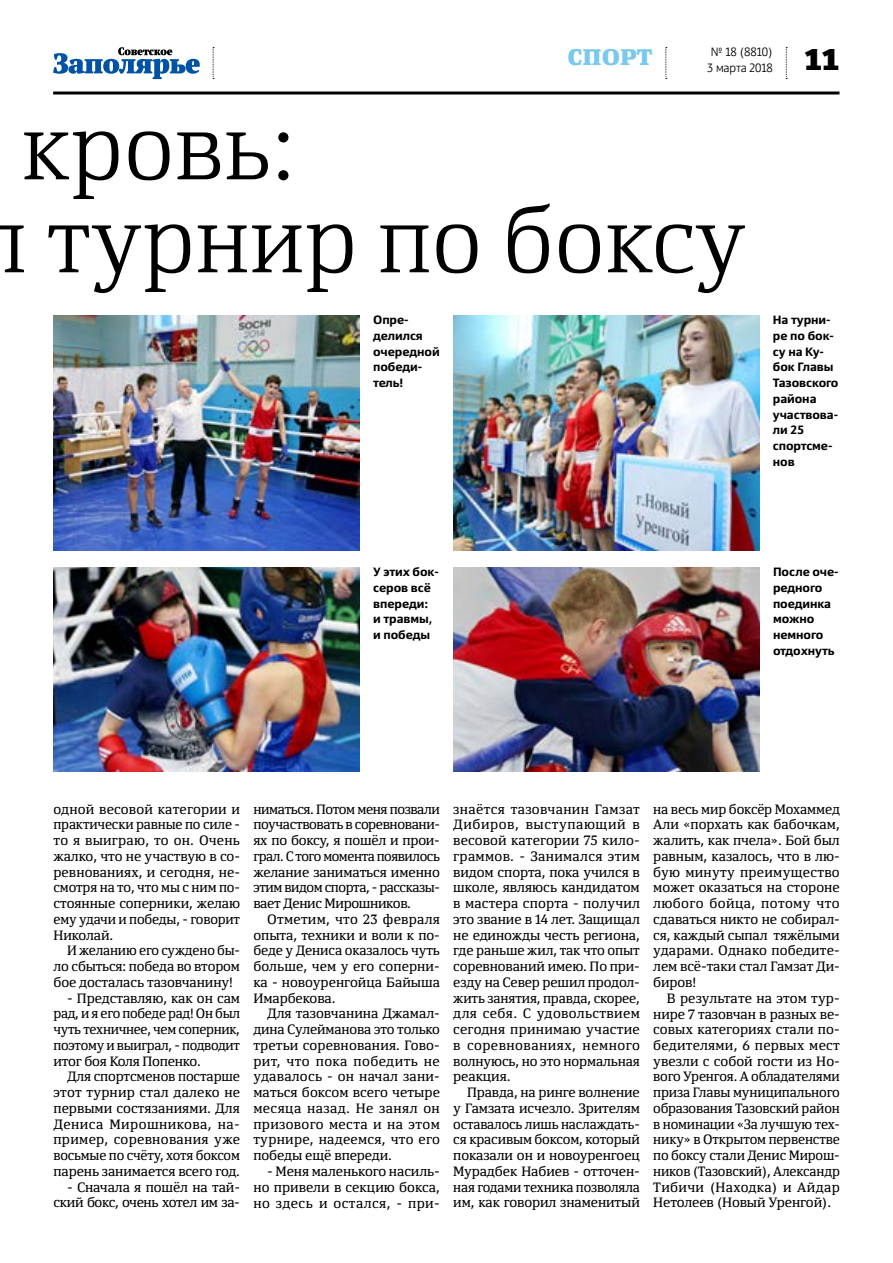
<style>
.page{position:relative;width:893px;height:1263px;background:#fff}
.page>*{position:absolute;margin:0;border:0;box-sizing:border-box;transform-origin:0 0}
.t1{font:300 90px/93px "Yefimov Serif";letter-spacing:-.005em;color:#000}
.t2{font:900 30px "Yefimov Sans";color:#000}
.t3{font:900 22.5px "Yefimov Serif";letter-spacing:.005em;color:#78c9eb}
.t4{font:13.5px/15.8px "Yefimov Serif";letter-spacing:-.005em;color:#000;text-align:justify}
.t5{font:13.5px/15.8px "Yefimov Serif";letter-spacing:-.025em;color:#000;text-align:right}
.t6{font:700 12px/15.8px "Yefimov Sans";letter-spacing:-.005em;color:#000}
.t7{font:300 12px/15.8px "Yefimov Sans";letter-spacing:-.005em;color:#000;text-align:center}
</style>
<div class="page">
<svg style="left:786px;top:47px;width:1px;height:32px"></svg>
<svg style="left:213px;top:47px;width:1px;height:32px"></svg>
<svg style="left:665px;top:47px;width:2px;height:32px"></svg>
<hr style="left:53px;top:91px;width:786px;height:3px;background:#000">
<svg style="left:53px;top:47px;width:147px;height:32px"></svg>
<img style="left:53px;top:316px;width:307px;height:235px">
<img style="left:53px;top:567px;width:307px;height:205px">
<img style="left:453px;top:567px;width:307px;height:205px">
<img style="left:453px;top:316px;width:307px;height:235px">
<h3 class="t3" style="left:567px;top:42px;width:87px">СПОРТ</h3>
<p class="t7" style="left:707px;top:44px;width:67px">№ 18 (8810)<br>3 марта 2018</p>
<h1 class="t1" style="left:21px;top:101px;width:726px">кровь:<br>турнир по боксу</h1>
<h2 class="t2" style="left:804px;top:40px;width:37px">11</h2>
<p class="t6" style="left:373px;top:312px;width:68px">Опре&shy;делился очередной победи&shy;тель!</p>
<p class="t6" style="left:773px;top:312px;width:67px">На турни&shy;ре по бок&shy;су на Ку&shy;бок Главы<br>Тазовского района участвова&shy;ли 25 спортсме&shy;нов</p>
<p class="t6" style="left:373px;top:564px;width:67px">У этих бок&shy;серов всё впереди:<br>и травмы, и победы</p>
<p class="t6" style="left:773px;top:564px;width:67px">После оче&shy;редного поединка можно немного отдохнуть</p>
<p class="t4" style="left:53px;top:801px;width:188px">одной весовой категории и практически равные по силе - то я выиграю, то он. Очень жалко, что не участвую в со&shy;ревнованиях, и сегодня, не&shy;смотря на то, что мы с ним по&shy;стоянные соперники, желаю ему удачи и победы, - говорит Николай.</p>
<p class="t4" style="left:53px;top:943px;width:188px;text-indent:14px">И желанию его суждено бы&shy;ло сбыться: победа во втором бое досталась тазовчанину!</p>
<p class="t4" style="left:53px;top:990px;width:188px;text-indent:14px">- Представляю, как он сам рад, и я его победе рад! Он был чуть техничнее, чем соперник, поэтому и выиграл, - подводит итог боя Коля Попенко.</p>
<p class="t4" style="left:53px;top:1069px;width:188px;text-indent:14px">Для спортсменов постарше этот турнир стал далеко не первыми состязаниями. Для Дениса Мирошникова, на&shy;пример, соревнования уже восьмые по счёту, хотя боксом парень занимается всего год.</p>
<p class="t5" style="left:53px;top:1179px;width:188px">- Сначала я пошёл на тай&shy;ский бокс, очень хотел им за-</p>
<p class="t4" style="left:253px;top:801px;width:188px">ниматься. Потом меня позвали поучаствовать в соревновани&shy;ях по боксу, я пошёл и прои&shy;грал. С того момента появилось желание заниматься именно этим видом спорта, - рассказы&shy;вает Денис Мирошников.</p>
<p class="t4" style="left:253px;top:911px;width:188px;text-indent:14px">Отметим, что 23 февраля опыта, техники и воли к по&shy;беде у Дениса оказалось чуть больше, чем у его соперни&shy;ка - новоуренгойца Байыша Имарбекова.</p>
<p class="t4" style="left:253px;top:1006px;width:188px;text-indent:14px">Для тазовчанина Джамал&shy;дина Сулейманова это только третьи соревнования. Гово&shy;рит, что пока победить не удавалось - он начал зани&shy;маться боксом всего четыре месяца назад. Не занял он призового места и на этом турнире, надеемся, что его победы ещё впереди.</p>
<p class="t4" style="left:253px;top:1163px;width:188px;text-indent:14px">- Меня маленького насиль&shy;но привели в секцию бокса, но здесь и остался, - при-</p>
<p class="t4" style="left:453px;top:801px;width:188px">знаётся тазовчанин Гамзат Дибиров, выступающий в весовой категории 75 кило&shy;граммов. - Занимался этим видом спорта, пока учился в школе, являюсь кандидатом в мастера спорта - получил это звание в 14 лет. Защищал не единожды честь региона, где раньше жил, так что опыт соревнований имею. По при&shy;езду на Север решил продол&shy;жить занятия, правда, скорее, для себя. С удовольствием сегодня принимаю участие в соревнованиях, немного волнуюсь, но это нормальная реакция.</p>
<p class="t4" style="left:453px;top:1084px;width:188px;text-indent:14px">Правда, на ринге волнение у Гамзата исчезло. Зрителям оставалось лишь наслаждать&shy;ся красивым боксом, который показали он и новоуренгоец Мурадбек Набиев - отточен&shy;ная годами техника позволяла им, как говорил знаменитый</p>
<p class="t4" style="left:653px;top:801px;width:188px">на весь мир боксёр Мохаммед Али «порхать как бабочкам, жалить, как пчела». Бой был равным, казалось, что в лю&shy;бую минуту преимущество может оказаться на стороне любого бойца, потому что сдаваться никто не собирал&shy;ся, каждый сыпал тяжёлыми ударами. Однако победите&shy;лем всё-таки стал Гамзат Ди&shy;биров!</p>
<p class="t4" style="left:653px;top:990px;width:188px;text-indent:14px">В результате на этом тур&shy;нире 7 тазовчан в разных ве&shy;совых категориях стали по&shy;бедителями, 6 первых мест увезли с собой гости из Но&shy;вого Уренгоя. А обладателями приза Главы муниципального образования Тазовский район в номинации «За лучшую тех&shy;нику» в Открытом первенстве по боксу стали Денис Мирош&shy;ников (Тазовский), Александр Тибичи (Находка) и Айдар Нетолеев (Новый Уренгой).</p>
</div>
